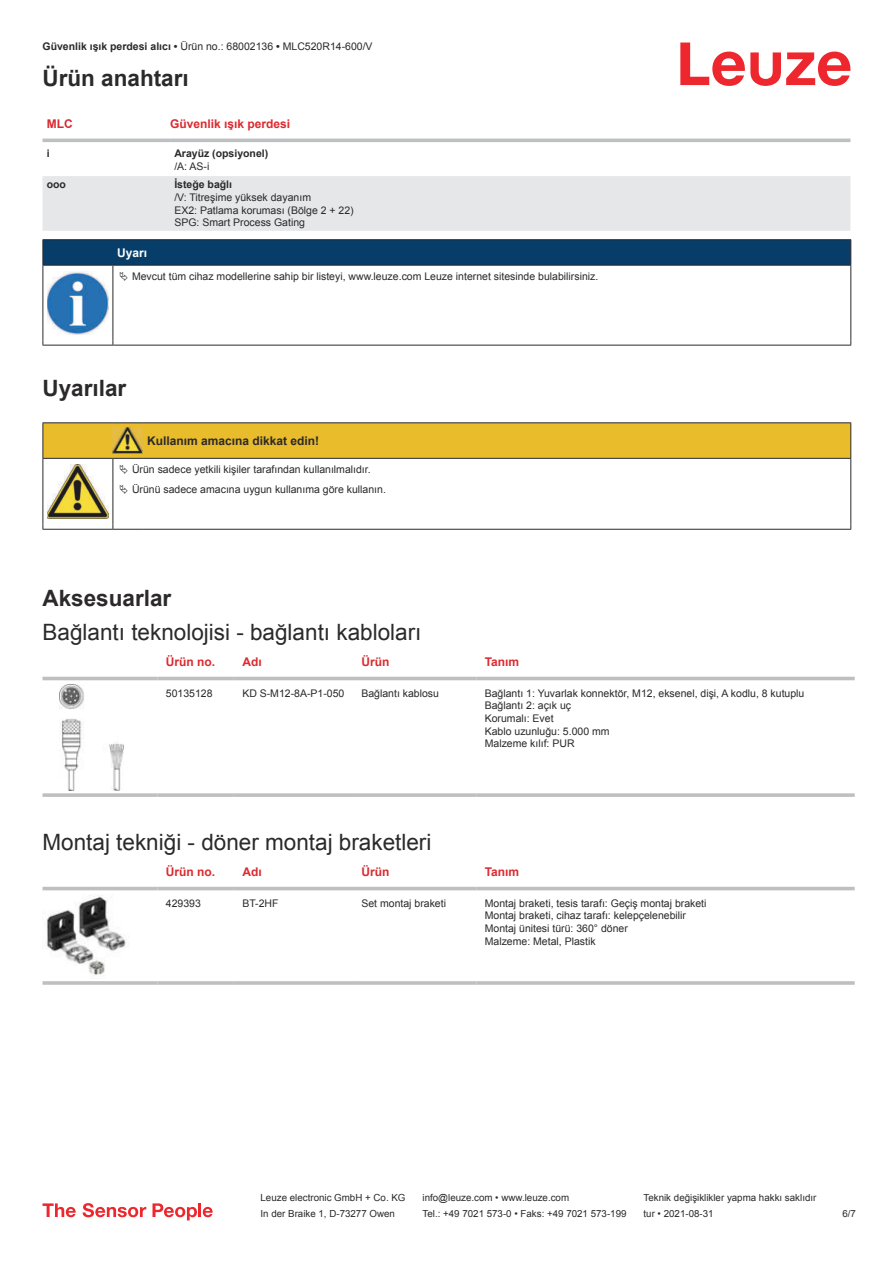
<style>
.page{position:relative;width:893px;height:1263px;background:#fff}
.page>*{position:absolute;margin:0;border:0;box-sizing:border-box;transform-origin:0 0}
.t1{font:22.5px "Arial";color:#2b292a}
.t2{font:700 22.5px "Arial";color:#2b292a}
.t3{font:700 12px "Arial";color:#db2a30}
.t4{font:700 12px "Arial";color:#2b292a}
.t5{font:700 12px "Arial";color:#fff}
.t6{font:10.5px/12.6px "Arial";color:#2b292a}
.t7{font:700 10.5px "Arial";color:#2b292a}
.t8{font:9.75px "Arial";color:#2b292a}
.s1{font-weight:700}
</style>
<div class="page">
<svg style="left:680px;top:43px;width:170px;height:43px"></svg>
<svg style="left:43px;top:138px;width:807px;height:1px"></svg>
<div style="left:43px;top:176px;width:807px;height:55px;background:#e6e7e9"></div>
<hr style="left:43px;top:139px;width:127px;height:3px;background:#bdbfc1">
<hr style="left:170px;top:139px;width:680px;height:3px;background:#bdbfc1">
<div style="left:43px;top:676px;width:812px;height:5px;background:#eceded"></div>
<hr style="left:43px;top:677px;width:114px;height:3px;background:#bdbfc1">
<hr style="left:157px;top:677px;width:77px;height:3px;background:#bdbfc1">
<hr style="left:234px;top:677px;width:119px;height:3px;background:#bdbfc1">
<hr style="left:353px;top:677px;width:123px;height:3px;background:#bdbfc1">
<hr style="left:476px;top:677px;width:379px;height:3px;background:#bdbfc1">
<svg style="left:43px;top:793px;width:114px;height:4px"></svg>
<svg style="left:157px;top:793px;width:77px;height:4px"></svg>
<svg style="left:234px;top:793px;width:119px;height:4px"></svg>
<svg style="left:353px;top:793px;width:123px;height:4px"></svg>
<svg style="left:476px;top:793px;width:379px;height:4px;background:#c3c5c7"></svg>
<img style="left:59px;top:684px;width:65px;height:107px">
<svg style="left:43px;top:886px;width:812px;height:5px;fill:#efefef"></svg>
<hr style="left:43px;top:887px;width:114px;height:3px;background:#bdbfc1">
<hr style="left:157px;top:887px;width:77px;height:3px;background:#bdbfc1">
<hr style="left:234px;top:887px;width:119px;height:3px;background:#bdbfc1">
<hr style="left:353px;top:887px;width:123px;height:3px;background:#bdbfc1">
<hr style="left:476px;top:887px;width:379px;height:3px;background:#bdbfc1">
<hr style="left:43px;top:981px;width:114px;height:4px;background:#c3c5c7">
<svg style="left:157px;top:981px;width:77px;height:4px"></svg>
<hr style="left:234px;top:981px;width:119px;height:4px;background:#c4c6c7">
<hr style="left:353px;top:981px;width:123px;height:4px;background:#c3c5c7">
<svg style="left:476px;top:981px;width:379px;height:4px;background:#c3c5c7"></svg>
<img style="left:43px;top:895px;width:84px;height:84px">
<svg style="left:43px;top:1203px;width:33px;height:14px"></svg>
<svg style="left:83px;top:1203px;width:63px;height:14px"></svg>
<svg style="left:153px;top:1203px;width:44px;height:17px"></svg>
<hr style="left:198px;top:1203px;width:3px;height:14px;background:#ed272d">
<svg style="left:203px;top:1207px;width:10px;height:10px"></svg>
<svg style="left:44px;top:266px;width:806px;height:79px"></svg>
<hr style="left:43px;top:239px;width:70px;height:1px;background:#2b292a">
<hr style="left:43px;top:265px;width:70px;height:1px;background:#2b292a">
<hr style="left:113px;top:239px;width:738px;height:1px;background:#2b292a">
<svg style="left:43px;top:240px;width:808px;height:25px;background:#063c67"></svg>
<hr style="left:113px;top:265px;width:738px;height:1px;background:#2b292a">
<hr style="left:43px;top:266px;width:1px;height:75px;background:#2b292a">
<hr style="left:113px;top:266px;width:1px;height:75px;background:#2b292a">
<hr style="left:850px;top:266px;width:1px;height:75px;background:#2b292a">
<hr style="left:43px;top:345px;width:70px;height:1px;background:#2b292a">
<hr style="left:113px;top:345px;width:738px;height:1px;background:#2b292a">
<img style="left:47px;top:272px;width:61px;height:62px">
<div style="left:115px;top:266px;width:734px;height:20px;background:#fff"></div>
<svg style="left:44px;top:500px;width:806px;height:29px"></svg>
<hr style="left:43px;top:422px;width:70px;height:1px;background:#2b292a">
<hr style="left:113px;top:422px;width:30px;height:1px;background:#2b292a">
<hr style="left:143px;top:422px;width:708px;height:1px;background:#2b292a">
<hr style="left:43px;top:459px;width:1px;height:66px;background:#2b292a">
<hr style="left:113px;top:459px;width:1px;height:66px;background:#2b292a">
<hr style="left:850px;top:459px;width:1px;height:66px;background:#2b292a">
<hr style="left:43px;top:529px;width:70px;height:1px;background:#2b292a">
<hr style="left:113px;top:529px;width:30px;height:1px;background:#2b292a">
<hr style="left:143px;top:529px;width:708px;height:1px;background:#2b292a">
<img style="left:47px;top:500px;width:61px;height:18px">
<svg style="left:43px;top:423px;width:808px;height:77px"></svg>
<p class="t6" style="left:43px;top:41px;width:332px"><span class="s1">Güvenlik ışık perdesi alıcı •</span> Ürün no.: 68002136 <span class="s1">•</span> MLC520R14-600/V</p>
<h1 class="t2" style="left:43px;top:63px;width:148px">Ürün anahtarı</h1>
<p class="t3" style="left:47px;top:119px;width:27px">MLC</p>
<p class="t3" style="left:170px;top:115px;width:122px">Güvenlik ışık perdesi</p>
<p class="t7" style="left:47px;top:149px;width:4px">i</p>
<p class="t7" style="left:174px;top:146px;width:95px">Arayüz (opsiyonel)</p>
<p class="t6" style="left:174px;top:160px;width:37px">/A: AS-i</p>
<p class="t7" style="left:47px;top:181px;width:21px">ooo</p>
<p class="t7" style="left:174px;top:177px;width:59px">İsteğe bağlı</p>
<p class="t6" style="left:174px;top:191px;width:181px">/V: Titreşime yüksek dayanım<br>EX2: Patlama koruması (Bölge 2 + 22)<br>SPG: Smart Process Gating</p>
<p class="t5" style="left:117px;top:244px;width:32px">Uyarı</p>
<p class="t6" style="left:132px;top:270px;width:468px">Mevcut tüm cihaz modellerine sahip bir listeyi, www.leuze.com Leuze internet sitesinde bulabilirsiniz.</p>
<h1 class="t2" style="left:43px;top:373px;width:85px">Uyarılar</h1>
<p class="t4" style="left:147px;top:432px;width:174px">Kullanım amacına dikkat edin!</p>
<p class="t6" style="left:132px;top:459px;width:255px;line-height:20.2px">Ürün sadece yetkili kişiler tarafından kullanılmalıdır.<br>Ürünü sadece amacına uygun kullanıma göre kullanın.</p>
<h1 class="t2" style="left:43px;top:590px;width:130px">Aksesuarlar</h1>
<h1 class="t1" style="left:43px;top:616px;width:380px">Bağlantı teknolojisi - bağlantı kabloları</h1>
<p class="t3" style="left:166px;top:653px;width:51px">Ürün no.</p>
<p class="t3" style="left:242px;top:653px;width:21px">Adı</p>
<p class="t3" style="left:361px;top:657px;width:29px">Ürün</p>
<p class="t3" style="left:485px;top:653px;width:36px">Tanım</p>
<p class="t6" style="left:166px;top:687px;width:48px">50135128</p>
<p class="t6" style="left:242px;top:687px;width:104px">KD S-M12-8A-P1- 050</p>
<p class="t6" style="left:361px;top:687px;width:79px">Bağlantı kablosu</p>
<p class="t6" style="left:485px;top:687px;width:321px">Bağlantı 1: Yuvarlak konnektör, M12, eksenel, dişi, A kodlu, 8 kutuplu<br>Bağlantı 2: açık uç<br>Korumalı: Evet<br>Kablo uzunluğu: 5.000 mm<br>Malzeme kılıf: PUR</p>
<h1 class="t1" style="left:43px;top:826px;width:390px">Montaj tekniği - döner montaj braketleri</h1>
<p class="t3" style="left:166px;top:863px;width:51px">Ürün no.</p>
<p class="t3" style="left:242px;top:863px;width:21px">Adı</p>
<p class="t3" style="left:361px;top:867px;width:29px">Ürün</p>
<p class="t3" style="left:485px;top:863px;width:36px">Tanım</p>
<p class="t6" style="left:166px;top:897px;width:37px">429393</p>
<p class="t6" style="left:242px;top:897px;width:38px">BT-2HF</p>
<p class="t6" style="left:361px;top:897px;width:86px">Set montaj braketi</p>
<p class="t6" style="left:485px;top:897px;width:223px">Montaj braketi, tesis tarafı: Geçiş montaj braketi Montaj braketi, cihaz tarafı: kelepçelenebilir Montaj ünitesi türü: 360° döner<br>Malzeme: Metal, Plastik</p>
<p class="t8" style="left:261px;top:1191px;width:146px">Leuze electronic GmbH + Co. KG</p>
<p class="t8" style="left:423px;top:1191px;width:148px">info@leuze.com • www.leuze.com</p>
<p class="t8" style="left:644px;top:1191px;width:174px">Teknik değişiklikler yapma hakkı saklıdır</p>
<p class="t8" style="left:261px;top:1207px;width:136px">In der Braike 1, D-73277 Owen</p>
<p class="t8" style="left:423px;top:1207px;width:205px">Tel.: +49 7021 573-0 • Faks: +49 7021 573-199</p>
<p class="t8" style="left:644px;top:1207px;width:72px">tur • 2021-08-31</p>
<p class="t8" style="left:842px;top:1210px;width:15px">6 /7</p>
</div>
